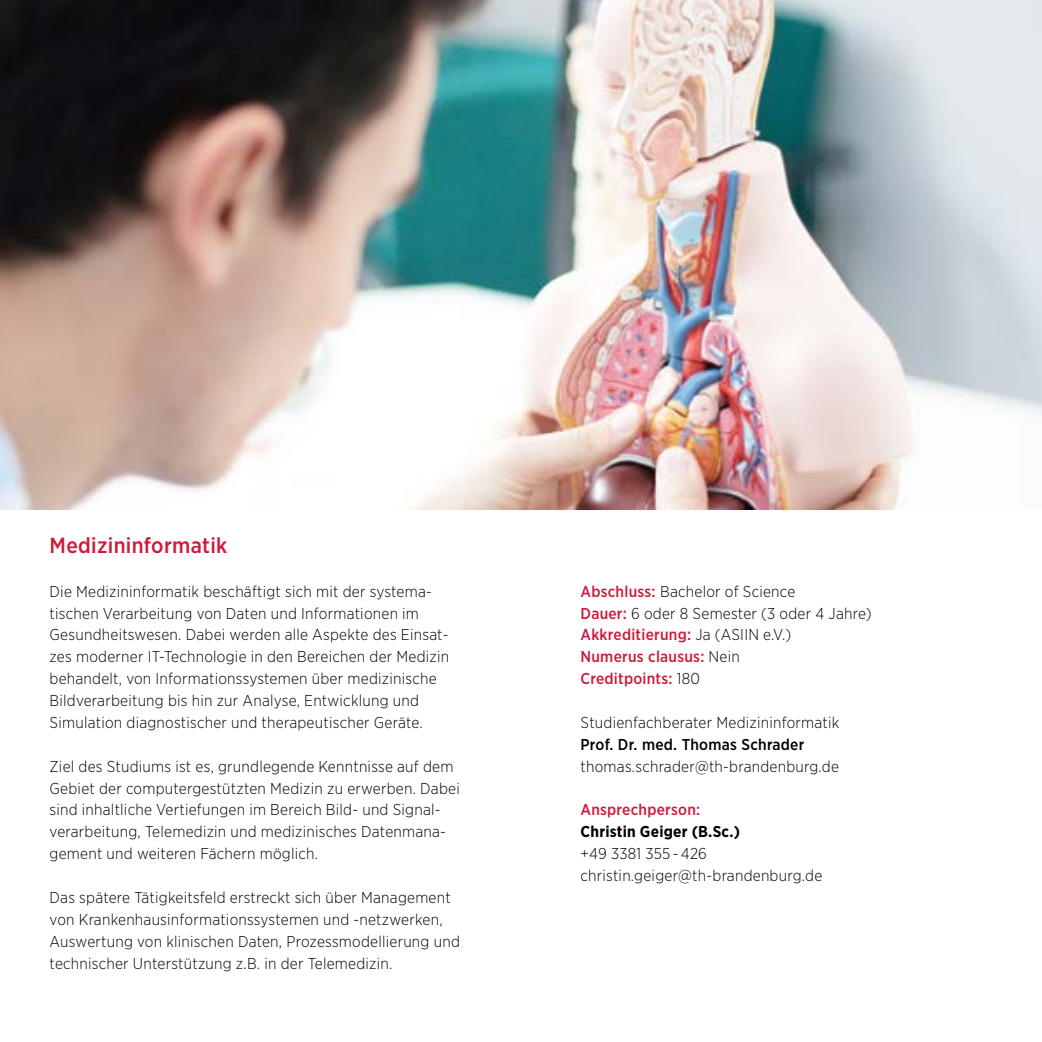
<style>
.page{position:relative;width:1042px;height:1042px;background:#fff}
.page>*{position:absolute;margin:0;border:0;box-sizing:border-box;transform-origin:0 0}
.t1{font:500 21.88px "Gotham Narrow";letter-spacing:.015em;color:#cd1b3c}
.t2{font:300 15.75px/21.9px "Gotham Narrow";letter-spacing:.015em;color:#000}
.t3{font:500 15.75px "Gotham Narrow";letter-spacing:.015em;color:#000}
.t4{font:700 15.75px "Gotham Narrow";letter-spacing:.015em;color:#000}
.t5{font:500 15.75px "Gotham Narrow";letter-spacing:.015em;color:#cd1b3c}
.s1{font-weight:500;color:#cd1b3c}
</style>
<div class="page">
<img style="left:0;top:0;width:1042px;height:509px">
<h1 class="t1" style="left:50px;top:531px;width:179px">Medizininformatik</h1>
<p class="t2" style="left:50px;top:580px;width:401px">Die Medizininformatik beschäftigt sich mit der systema&shy;tischen Verarbeitung von Daten und Informationen im Gesundheitswesen. Dabei werden alle Aspekte des Einsat&shy;zes moderner IT-Technologie in den Bereichen der Medizin behandelt, von Informationssystemen über medizinische Bildverarbeitung bis hin zur Analyse, Entwicklung und Simulation diagnostischer und therapeutischer Geräte.</p>
<p class="t2" style="left:50px;top:755px;width:412px">Ziel des Studiums ist es, grundlegende Kenntnisse auf dem Gebiet der computergestützten Medizin zu erwerben. Dabei sind inhaltliche Vertiefungen im Bereich Bild- und Signal&shy;verarbeitung, Telemedizin und medizinisches Datenmana&shy;gement und weiteren Fächern möglich.</p>
<p class="t2" style="left:50px;top:886px;width:412px">Das spätere Tätigkeitsfeld erstreckt sich über Management von Krankenhausinformationssystemen und -netzwerken, Auswertung von klinischen Daten, Prozessmodellierung und technischer Unterstützung z.B. in der Telemedizin.</p>
<p class="t2" style="left:580px;top:580px;width:293px"><span class="s1">Abschluss:</span> Bachelor of Science<br><span class="s1">Dauer:</span> 6 oder 8 Semester (3 oder 4 Jahre)<br><span class="s1">Akkreditierung:</span> Ja (ASIIN e.V.)<br><span class="s1">Numerus clausus:</span> Nein<br><span class="s1">Creditpoints:</span> 180</p>
<p class="t2" style="left:580px;top:711px;width:260px">Studienfachberater Medizininformatik</p>
<p class="t3" style="left:580px;top:734px;width:225px">Prof. Dr. med. Thomas Schrader</p>
<p class="t2" style="left:580px;top:755px;width:260px">thomas.schrader@th-brandenburg.de</p>
<p class="t5" style="left:580px;top:800px;width:121px">Ansprechperson:</p>
<p class="t4" style="left:580px;top:822px;width:161px">Christin Geiger (B.Sc.)</p>
<p class="t2" style="left:580px;top:842px;width:243px">+49 3381 355 - 426 christin.geiger@th-brandenburg.de</p>
</div>
